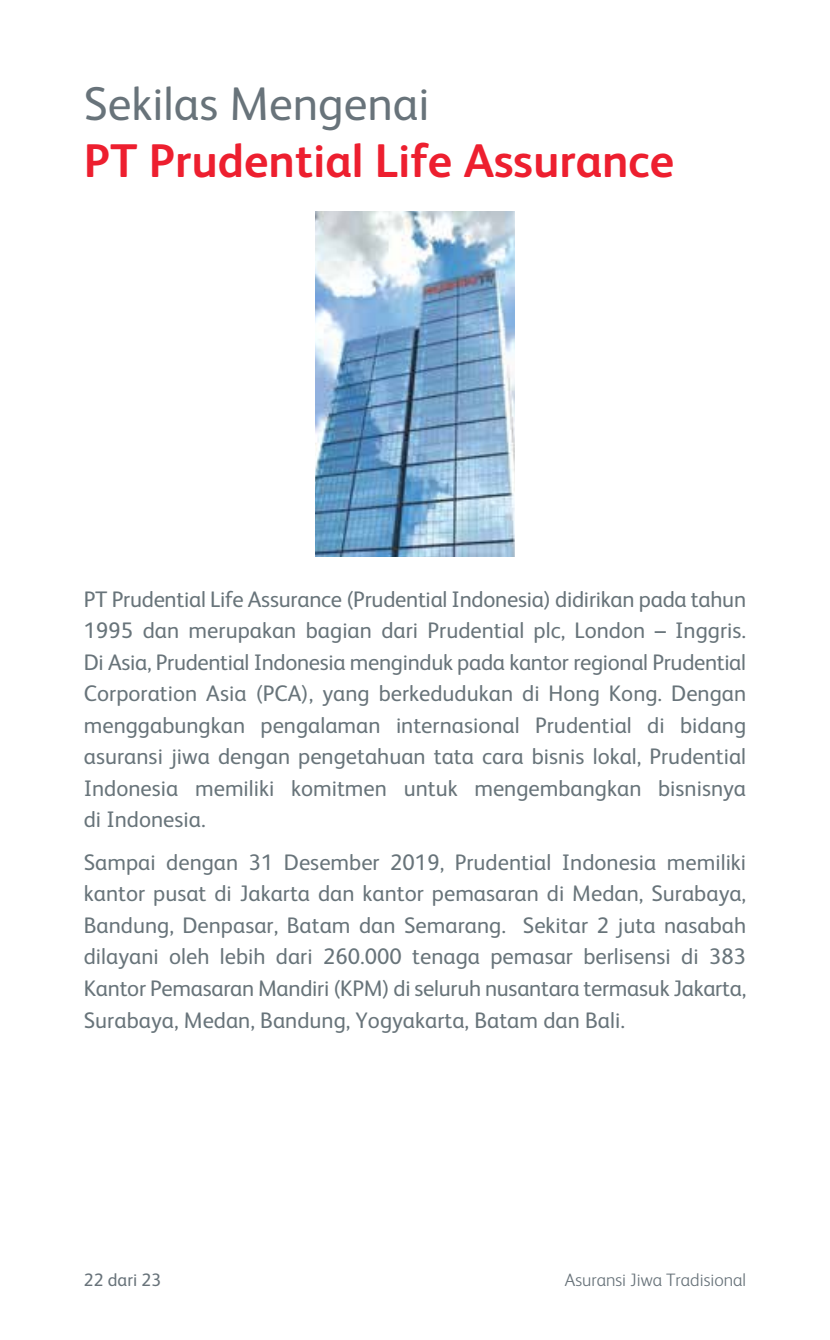
<style>
.page{position:relative;width:830px;height:1340px;background:#fff}
.page>*{position:absolute;margin:0;border:0;box-sizing:border-box;transform-origin:0 0}
.t1{font:700 47.25px "FS Albert Pro";color:#ed1f2f}
.t2{font:47.25px "FS Albert Pro";color:#68737a}
.t3{font:22.5px/31.5px "FS Albert Pro";color:#68747a;text-align:justify}
.t4{font:300 18px "FS Albert Pro";color:#68737a}
.t5{font:18px "FS Albert Pro";color:#68737a}
</style>
<div class="page">
<img style="left:315px;top:211px;width:199px;height:345px">
<h1 class="t2" style="left:84px;top:70px;width:347px">Sekilas Mengenai</h1>
<h1 class="t1" style="left:84px;top:127px;width:591px">PT Prudential Life Assurance</h1>
<p class="t3" style="left:84px;top:581px;width:663px">PT Prudential Life Assurance (Prudential Indonesia) didirikan pada tahun 1995 dan merupakan bagian dari Prudential plc, London – Inggris.<br>Di Asia, Prudential Indonesia menginduk pada kantor regional Prudential Corporation Asia (PCA), yang berkedudukan di Hong Kong. Dengan menggabungkan pengalaman internasional Prudential di bidang asuransi jiwa dengan pengetahuan tata cara bisnis lokal, Prudential Indonesia memiliki komitmen untuk mengembangkan bisnisnya di Indonesia.</p>
<p class="t3" style="left:84px;top:844px;width:663px">Sampai dengan 31 Desember 2019, Prudential Indonesia memiliki kantor pusat di Jakarta dan kantor pemasaran di Medan, Surabaya, Bandung, Denpasar, Batam dan Semarang. Sekitar 2 juta nasabah dilayani oleh lebih dari 260.000 tenaga pemasar berlisensi di 383<br>Kantor Pemasaran Mandiri (KPM) di seluruh nusantara termasuk Jakarta, Surabaya, Medan, Bandung, Yogyakarta, Batam dan Bali.</p>
<p class="t5" style="left:84px;top:1267px;width:79px">22 dari 23</p>
<p class="t4" style="left:564px;top:1267px;width:183px">Asuransi Jiwa Tradisional</p>
</div>
